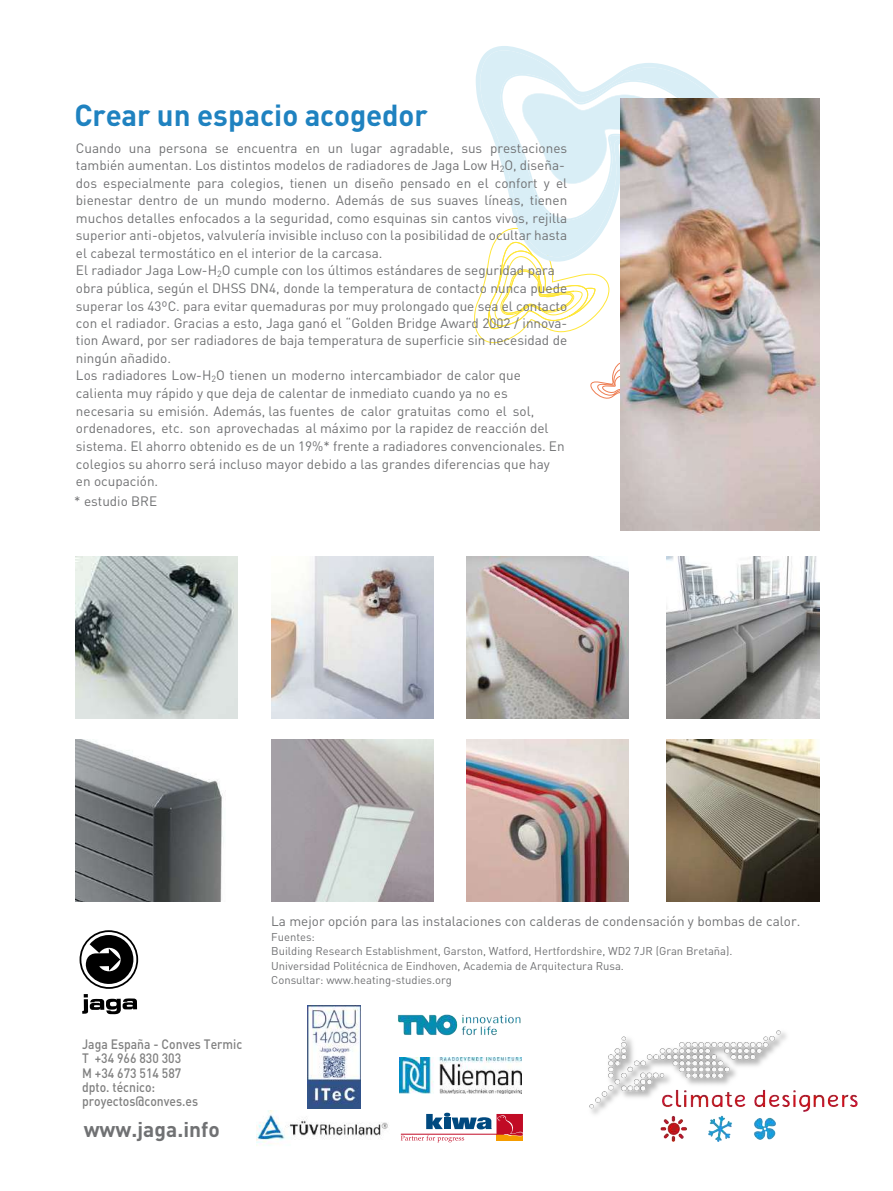
<style>
.page{position:relative;width:893px;height:1191px;background:#fff}
.page>*{position:absolute;margin:0;border:0;box-sizing:border-box;transform-origin:0 0}
.t1{font:700 30px "DIN Pro";letter-spacing:-.005em;color:#1f82c0}
.t2{font:700 21px "DIN Pro";color:#707173}
.t3{font:13.5px/17.5px "DIN Pro";color:#707173}
.t4{font:500 13.5px/14.2px "DIN Pro";color:#808080;scale:.9 1}
.t5{font:11.25px/14.4px "DIN Pro";color:#707173}
</style>
<div class="page">
<img style="left:666px;top:556px;width:153px;height:162px">
<img style="left:666px;top:739px;width:153px;height:162px">
<svg style="left:476px;top:46px;width:243px;height:52px"></svg>
<svg style="left:474px;top:74px;width:227px;height:269px"></svg>
<svg style="left:590px;top:357px;width:31px;height:48px"></svg>
<svg style="left:79px;top:930px;width:59px;height:84px"></svg>
<img style="left:76px;top:556px;width:162px;height:162px">
<img style="left:466px;top:556px;width:163px;height:162px">
<img style="left:271px;top:556px;width:162px;height:162px">
<img style="left:621px;top:98px;width:198px;height:432px">
<img style="left:76px;top:739px;width:150px;height:162px">
<img style="left:466px;top:739px;width:163px;height:162px">
<img style="left:271px;top:739px;width:162px;height:162px">
<img style="left:589px;top:1030px;width:269px;height:111px">
<img style="left:397px;top:1014px;width:124px;height:22px">
<svg style="left:401px;top:1112px;width:122px;height:30px"></svg>
<img style="left:399px;top:1057px;width:122px;height:36px">
<img style="left:307px;top:1005px;width:54px;height:103px">
<img style="left:256px;top:1110px;width:132px;height:36px">
<h1 class="t1" style="left:74px;top:95px;width:355px">Crear un espacio acogedor</h1>
<p class="t3" style="left:76px;top:138px;width:493px">Cuando una persona se encuentra en un lugar agradable, sus prestaciones también aumentan. Los distintos modelos de radiadores de Jaga Low H<sub>2</sub>O, diseña&shy;dos especialmente para colegios, tienen un diseño pensado en el confort y el bienestar dentro de un mundo moderno. Además de sus suaves líneas, tienen muchos detalles enfocados a la seguridad, como esquinas sin cantos vivos, rejilla superior anti-objetos, valvulería invisible incluso con la posibilidad de ocultar hasta el cabezal termostático en el interior de la carcasa.<br>El radiador Jaga Low-H<sub>2</sub>O cumple con los últimos estándares de seguridad para obra pública, según el DHSS DN4, donde la temperatura de contacto nunca puede superar los 43ºC. para evitar quemaduras por muy prolongado que sea el contacto con el radiador. Gracias a esto, Jaga ganó el “Golden Bridge Award 2002 / innova&shy;tion Award, por ser radiadores de baja temperatura de superficie sin necesidad de</p>
<p class="t3" style="left:76px;top:349px;width:490px">ningún añadido.<br>Los radiadores Low-H<sub>2</sub>O tienen un moderno intercambiador de calor que calienta muy rápido y que deja de calentar de inmediato cuando ya no es necesaria su emisión. Además, las fuentes de calor gratuitas como el sol, ordenadores, etc. son aprovechadas al máximo por la rapidez de reacción del sistema. El ahorro obtenido es de un 19%* frente a radiadores convencionales. En colegios su ahorro será incluso mayor debido a las grandes diferencias que hay en ocupación.</p>
<p class="t3" style="left:74px;top:491px;width:84px">* estudio BRE</p>
<p class="t4" style="left:82px;top:1036px;width:180px">Jaga España - Conves Termic<br>T +34 966 830 303<br>M +34 673 514 587<br>dpto. técnico: proyectos@conves.es</p>
<h2 class="t2" style="left:84px;top:1115px;width:138px">www.jaga.info</h2>
<p class="t3" style="left:271px;top:911px;width:531px">La mejor opción para las instalaciones con calderas de condensación y bombas de calor.</p>
<p class="t5" style="left:271px;top:929px;width:463px">Fuentes:<br>Building Research Establishment, Garston, Watford, Hertfordshire, WD2 7JR (Gran Bretaña).<br>Universidad Politécnica de Eindhoven, Academia de Arquitectura Rusa.<br>Consultar: www.heating-studies.org</p>
</div>
